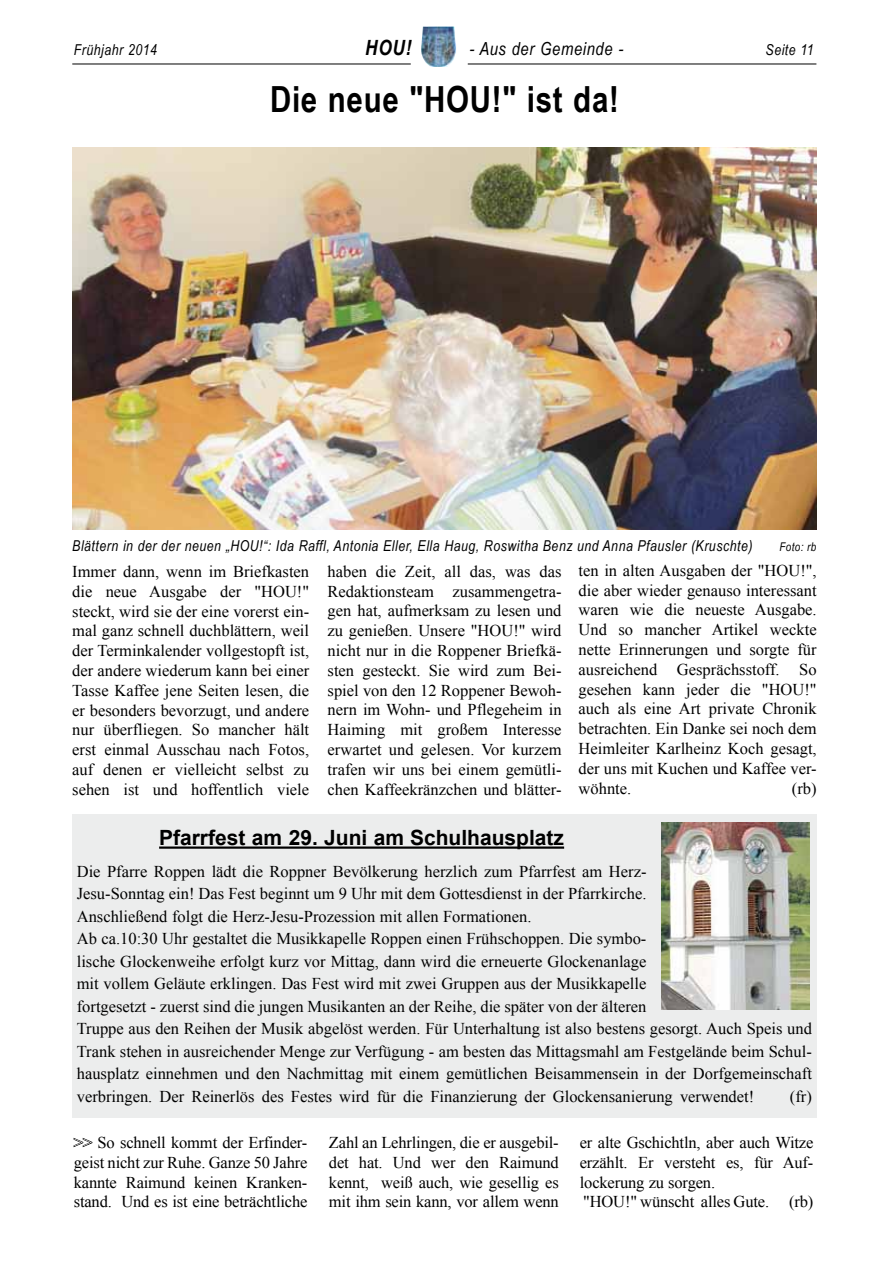
<style>
.page{position:relative;width:893px;height:1263px;background:#fff}
.page>*{position:absolute;margin:0;border:0;box-sizing:border-box;transform-origin:0 0}
.t1{font:700 36px "Arial Narrow";letter-spacing:.02em;color:#000}
.t2{font:700 21px "Arial";color:#000}
.t3{font:italic 700 21px "Arial Narrow";color:#000}
.t4{font:italic 18px "Arial Narrow";letter-spacing:.035em;color:#000}
.t5{font:16.5px/19.8px "Times New Roman";color:#000;text-align:justify}
.t6{font:italic 15px "Arial Narrow";letter-spacing:.035em;color:#000}
.t7{font:italic 12px "Arial Narrow";letter-spacing:.035em;color:#000}
.s1{color:#fff}
</style>
<div class="page">
<hr style="left:72px;top:64px;width:339px;height:1px;background:#000">
<hr style="left:468px;top:64px;width:348px;height:1px;background:#000">
<div style="left:72px;top:815px;width:744px;height:303px;background:#eceded"></div>
<hr style="left:159px;top:846px;width:405px;height:3px;background:#000">
<img style="left:72px;top:148px;width:744px;height:381px">
<img style="left:661px;top:822px;width:149px;height:187px">
<img style="left:421px;top:27px;width:35px;height:40px">
<svg style="left:73px;top:1137px;width:20px;height:10px"></svg>
<p class="t6" style="left:74px;top:39px;width:85px">Frühjahr 2014</p>
<p class="t3" style="left:365px;top:32px;width:48px">HOU!</p>
<p class="t4" style="left:470px;top:36px;width:155px">- Aus der Gemeinde -</p>
<p class="t6" style="left:766px;top:39px;width:50px">Seite 11</p>
<h1 class="t1" style="left:270px;top:72px;width:350px">Die neue "HOU!" ist da!</h1>
<p class="t6" style="left:72px;top:535px;width:682px">Blättern in der der neuen „HOU!“: Ida Raffl, Antonia Eller, Ella Haug, Roswitha Benz und Anna Pfausler (Kruschte)</p>
<p class="t7" style="left:779px;top:538px;width:39px">Foto: rb</p>
<p class="t5" style="left:72px;top:561px;width:238px">Immer dann, wenn im Briefkasten die neue Ausgabe der "HOU!" steckt, wird sie der eine vorerst ein&shy;mal ganz schnell duchblättern, weil der Terminkalender vollgestopft ist, der andere wiederum kann bei einer Tasse Kaffee jene Seiten lesen, die er besonders bevorzugt, und andere nur überfliegen. So mancher hält erst einmal Ausschau nach Fotos, auf denen er vielleicht selbst zu sehen ist und hoffentlich viele</p>
<p class="t5" style="left:328px;top:561px;width:235px">haben die Zeit, all das, was das Redaktionsteam zusammengetra&shy;gen hat, aufmerksam zu lesen und zu genießen. Unsere "HOU!" wird nicht nur in die Roppener Briefkä&shy;sten gesteckt. Sie wird zum Bei&shy;spiel von den 12 Roppener Bewoh&shy;nern im Wohn- und Pflegeheim in Haiming mit großem Interesse erwartet und gelesen. Vor kurzem trafen wir uns bei einem gemütli&shy;chen Kaffeekränzchen und blätter-</p>
<p class="t5" style="left:579px;top:560px;width:240px">ten in alten Ausgaben der "HOU!", die aber wieder genauso interessant waren wie die neueste Ausgabe.<br>Und so mancher Artikel weckte nette Erinnerungen und sorgte für ausreichend Gesprächsstoff. So gesehen kann jeder die "HOU!" auch als eine Art private Chronik betrachten. Ein Danke sei noch dem Heimleiter Karlheinz Koch gesagt, der uns mit Kuchen und Kaffee ver&shy;wöhnte.</p>
<p class="t5" style="left:792px;top:778px;width:26px">(rb)</p>
<p class="t2" style="left:159px;top:826px;width:406px">Pfarrfest am 29. Juni am Schulhausplatz</p>
<p class="t5" style="left:77px;top:860px;width:737px;line-height:22.5px;text-align:left">Die Pfarre Roppen lädt die Roppner Bevölkerung herzlich zum Pfarrfest am Herz-<br>Jesu-Sonntag ein! Das Fest beginnt um 9 Uhr mit dem Gottesdienst in der Pfarrkirche.<br>Anschließend folgt die Herz-Jesu-Prozession mit allen Formationen.<br>Ab ca.10:30 Uhr gestaltet die Musikkapelle Roppen einen Frühschoppen. Die symbo-<br>lische Glockenweihe erfolgt kurz vor Mittag, dann wird die erneuerte Glockenanlage<br>mit vollem Geläute erklingen. Das Fest wird mit zwei Gruppen aus der Musikkapelle<br>fortgesetzt - zuerst sind die jungen Musikanten an der Reihe, die später von der älteren<br>Truppe aus den Reihen der Musik abgelöst werden. Für Unterhaltung ist also bestens gesorgt. Auch Speis und Trank stehen in ausreichender Menge zur Verfügung - am besten das Mittagsmahl am Festgelände beim Schul&shy;hausplatz einnehmen und den Nachmittag mit einem gemütlichen Beisammensein in der Dorfgemeinschaft verbringen. Der Reinerlös des Festes wird für die Finanzierung der Glockensanierung verwendet!</p>
<p class="t5" style="left:790px;top:1086px;width:23px">(fr)</p>
<p class="t5" style="left:74px;top:1132px;width:235px"><span class="s1">&gt;&gt;</span> So schnell kommt der Erfinder&shy;geist nicht zur Ruhe. Ganze 50 Jahre kannte Raimund keinen Kranken&shy;stand. Und es ist eine beträchtliche</p>
<p class="t5" style="left:329px;top:1132px;width:231px">Zahl an Lehrlingen, die er ausgebil&shy;det hat. Und wer den Raimund kennt, weiß auch, wie gesellig es mit ihm sein kann, vor allem wenn</p>
<p class="t5" style="left:580px;top:1132px;width:235px;text-align:left">er alte Gschichtln, aber auch Witze erzählt. Er versteht es, für Auf&shy;lockerung zu sorgen.<br>"HOU!" wünscht alles Gute. (rb)</p>
</div>
